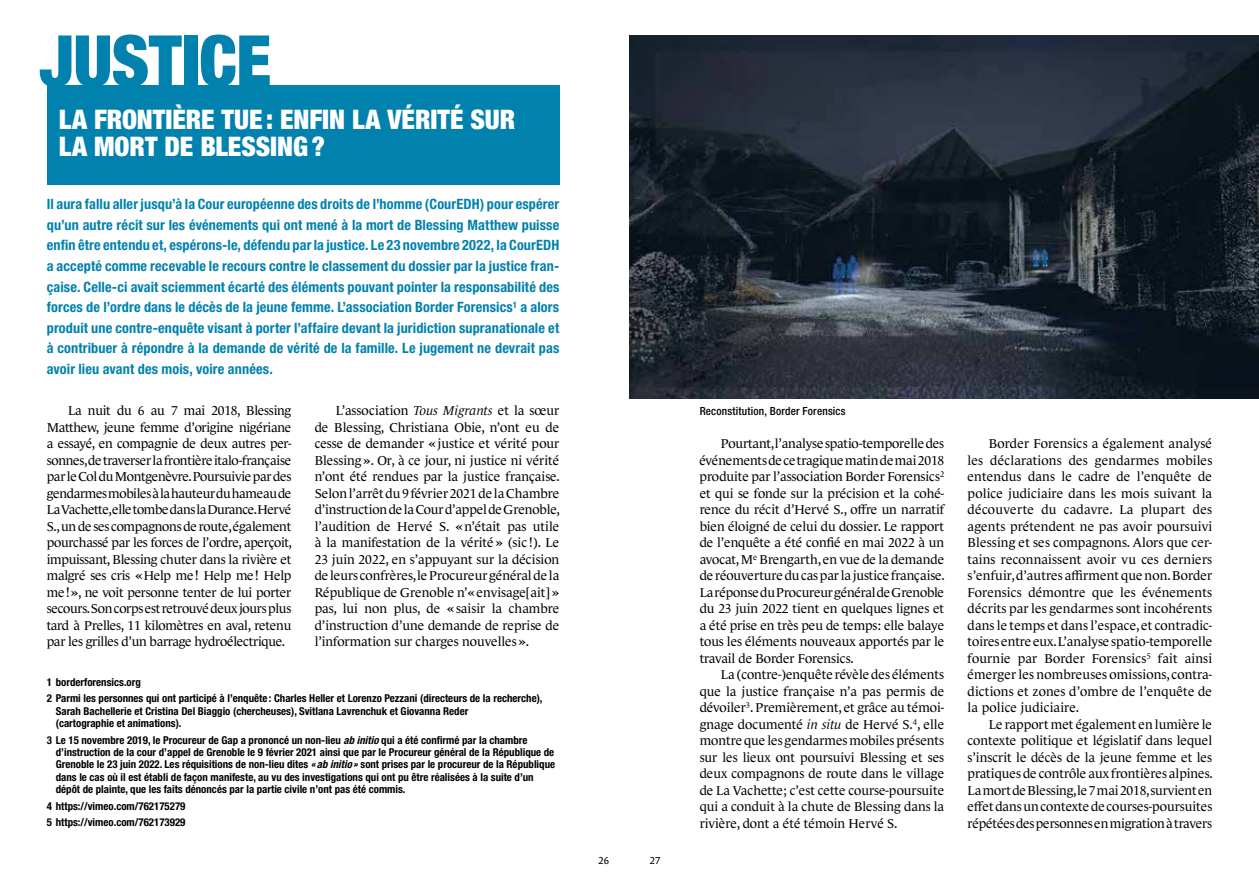
<style>
.page{position:relative;width:1259px;height:893px;background:#fff}
.page>*{position:absolute;margin:0;border:0;box-sizing:border-box;transform-origin:0 0}
.t1{font:900 condensed 70.5px "Helvetica Neue";letter-spacing:-.005em;color:#0081ae}
.t2{font:900 condensed 27px/27px "Helvetica Neue";letter-spacing:-.005em;color:#fff}
.t3{font:700 condensed 14.25px/20.5px "Helvetica Neue";letter-spacing:.01em;color:#0081ae;text-align:justify}
.t4{font:13.2px/16.5px "Le Monde Journal";color:#000;text-align:justify}
.t5{font:500 condensed 11.25px "Helvetica Neue";letter-spacing:.015em;color:#000}
.t6{font:700 condensed 10.8px/12.5px "Helvetica Neue";color:#000}
.t7{font:9.75px "Le Monde Sans";color:#000}
.s1{font-style:italic}
</style>
<div class="page">
<div style="left:47px;top:85px;width:512px;height:99px;background:#0081ae"></div>
<img style="left:629px;top:35px;width:630px;height:364px">
<h1 class="t1" style="left:40px;top:17px;width:233px">JUSTICE</h1>
<h2 class="t2" style="left:59px;top:106px;width:458px">LA FRONTIÈRE TUE : ENFIN LA VÉRITÉ SUR<br>LA MORT DE BLESSING?</h2>
<p class="t3" style="left:47px;top:194px;width:514px">Il aura fallu aller jusqu’à la Cour européenne des droits de l’homme (CourEDH) pour espérer qu’un autre récit sur les événements qui ont mené à la mort de Blessing Matthew puisse enfin être entendu et, espérons-le, défendu par la justice. Le 23 novembre 2022, la CourEDH a accepté comme recevable le recours contre le classement du dossier par la justice fran&shy;çaise. Celle-ci avait sciemment écarté des éléments pouvant pointer la responsabilité des forces de l’ordre dans le décès de la jeune femme. L’association Border Forensics<sup>1</sup> a alors produit une contre-enquête visant à porter l’affaire devant la juridiction supranationale et à contribuer à répondre à la demande de vérité de la famille. Le jugement ne devrait pas avoir lieu avant des mois, voire années.</p>
<p class="t4" style="left:47px;top:402px;width:247px;text-indent:21px">La nuit du 6 au 7 mai 2018, Blessing Matthew, jeune femme d’origine nigériane a essayé, en compagnie de deux autres per&shy;sonnes, de traverser la frontière italo-française par le Col du Montgenèvre. Poursuivie par des gendarmes mobiles à la hauteur du hameau de La Vachette, elle tombe dans la Durance. Hervé S., un de ses compagnons de route, également pourchassé par les forces de l’ordre, aperçoit, impuissant, Blessing chuter dans la rivière et malgré ses cris «Help me! Help me! Help me!», ne voit personne tenter de lui porter secours. Son corps est retrouvé deux jours plus tard à Prelles, 11 kilomètres en aval, retenu par les grilles d’un barrage hydroélectrique.</p>
<p class="t4" style="left:315px;top:402px;width:247px;text-indent:21px">L’association <span class="s1">Tous Migrants</span> et la sœur de Blessing, Christiana Obie, n’ont eu de cesse de demander «justice et vérité pour Blessing». Or, à ce jour, ni justice ni vérité n’ont été rendues par la justice française.<br>Selon l’arrêt du 9 février 2021 de la Chambre d’instruction de la Cour d’appel de Grenoble, l’audition de Hervé S. «n’était pas utile à la manifestation de la vérité» (sic !). Le 23 juin 2022, en s’appuyant sur la décision de leurs confrères, le Procureur général de la République de Grenoble n’«envisage[ait]» pas, lui non plus, de «saisir la chambre d’instruction d’une demande de reprise de l’information sur charges nouvelles».</p>
<p class="t6" style="left:47px;top:673px;width:497px;line-height:16.6px">1 borderforensics.org<br>2 Parmi les personnes qui ont participé à l’enquête : Charles Heller et Lorenzo Pezzani (directeurs de la recherche),</p>
<p class="t6" style="left:56px;top:704px;width:414px">Sarah Bachellerie et Cristina Del Biaggio (chercheuses), Svitlana Lavrenchuk et Giovanna Reder (cartographie et animations).</p>
<p class="t6" style="left:56px;top:733px;width:501px;text-indent:-9px">3 Le 15 novembre 2019, le Procureur de Gap a prononcé un non-lieu <span class="s1">ab initio</span> qui a été confirmé par la chambre d’instruction de la cour d’appel de Grenoble le 9 février 2021 ainsi que par le Procureur général de la République de Grenoble le 23 juin 2022. Les réquisitions de non-lieu dites <span class="s1">« ab initio »</span> sont prises par le procureur de la République dans le cas où il est établi de façon manifeste, au vu des investigations qui ont pu être réalisées à la suite d’un dépôt de plainte, que les faits dénoncés par la partie civile n’ont pas été commis.</p>
<p class="t6" style="left:47px;top:797px;width:140px;line-height:16.6px">4 https://vimeo.com/762175279<br>5 https://vimeo.com/762173929</p>
<p class="t7" style="left:598px;top:855px;width:12px">26</p>
<p class="t7" style="left:650px;top:855px;width:12px">27</p>
<p class="t5" style="left:699px;top:404px;width:147px">Reconstitution, Border Forensics</p>
<p class="t4" style="left:699px;top:435px;width:247px;text-indent:21px">Pourtant, l’analyse spatio-temporelle des événements de ce tragique matin de mai 2018 produite par l’association Border Forensics<sup>2 </sup>et qui se fonde sur la précision et la cohé&shy;rence du récit d’Hervé S., offre un narratif bien éloigné de celui du dossier. Le rapport de l’enquête a été confié en mai 2022 à un avocat, M<sup>e</sup> Brengarth, en vue de la demande de réouverture du cas par la justice française.<br>La réponse du Procureur général de Grenoble du 23 juin 2022 tient en quelques lignes et a été prise en très peu de temps: elle balaye tous les éléments nouveaux apportés par le travail de Border Forensics.</p>
<p class="t4" style="left:699px;top:666px;width:246px;text-indent:21px">La (contre-)enquête révèle des éléments que la justice française n’a pas permis de dévoiler<sup>3</sup>. Premièrement, et grâce au témoi&shy;gnage documenté <span class="s1">in situ</span> de Hervé S.<sup>4</sup>, elle montre que les gendarmes mobiles présents sur les lieux ont poursuivi Blessing et ses deux compagnons de route dans le village de La Vachette; c’est cette course-poursuite qui a conduit à la chute de Blessing dans la rivière, dont a été témoin Hervé S.</p>
<p class="t4" style="left:967px;top:435px;width:246px;text-indent:21px">Border Forensics a également analysé les déclarations des gendarmes mobiles entendus dans le cadre de l’enquête de police judiciaire dans les mois suivant la découverte du cadavre. La plupart des agents prétendent ne pas avoir poursuivi Blessing et ses compagnons. Alors que cer&shy;tains reconnaissent avoir vu ces derniers s’enfuir, d’autres affirment que non. Border Forensics démontre que les événements décrits par les gendarmes sont incohérents dans le temps et dans l’espace, et contradic&shy;toires entre eux. L’analyse spatio-temporelle fournie par Border Forensics<sup>5</sup> fait ainsi émerger les nombreuses omissions, contra&shy;dictions et zones d’ombre de l’enquête de la police judiciaire.</p>
<p class="t4" style="left:967px;top:716px;width:247px;text-indent:21px">Le rapport met également en lumière le contexte politique et législatif dans lequel s’inscrit le décès de la jeune femme et les pratiques de contrôle aux frontières alpines.<br>La mort de Blessing, le 7 mai 2018, survient en effet dans un contexte de courses-poursuites répétées des personnes en migration à travers</p>
</div>
